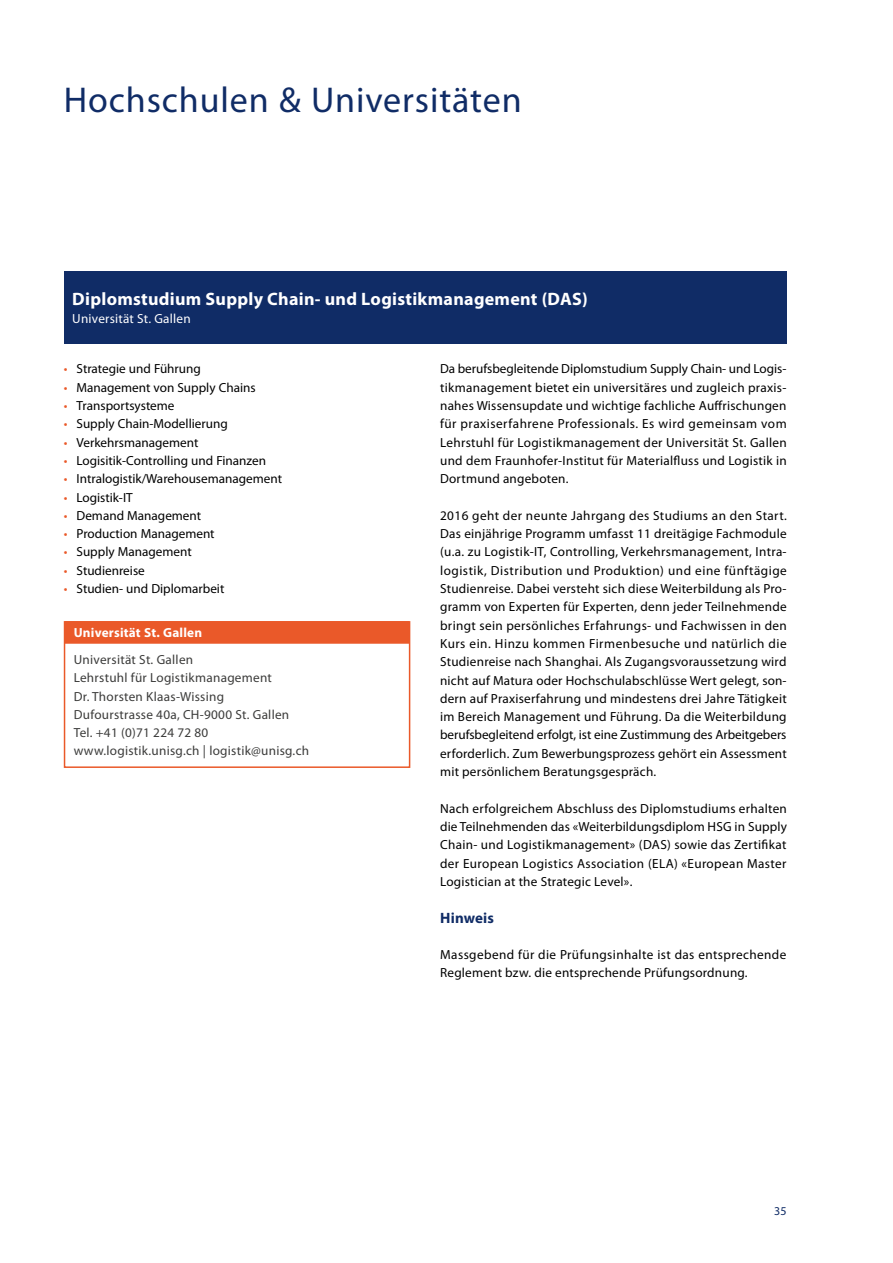
<style>
.page{position:relative;width:893px;height:1263px;background:#fff}
.page>*{position:absolute;margin:0;border:0;box-sizing:border-box;transform-origin:0 0}
.t1{font:36px "Myriad Pro";letter-spacing:.025em;color:#102c66}
.t2{font:700 18px "Myriad Pro";letter-spacing:.015em;color:#fff}
.t3{font:700 15px "Myriad Pro";letter-spacing:.015em;color:#102c66}
.t4{font:13.2px/18.3px "Myriad Pro";color:#000;text-align:justify}
.t5{font:13.2px/18.3px "Myriad Pro";letter-spacing:.02em;color:#3c3c3b}
.t6{font:13.2px/18.3px "Myriad Pro";letter-spacing:.03em;color:#000}
.t7{font:700 13.2px "Myriad Pro";letter-spacing:.015em;color:#fff}
.t8{font:13.2px "Myriad Pro";letter-spacing:.015em;color:#fff}
.t9{font:12px "Myriad Pro";color:#102c66}
.s1{color:#ea5929}
</style>
<div class="page">
<div style="left:65px;top:621px;width:344px;height:23px;background:#ea5929"></div>
<div style="left:64px;top:621px;width:346px;height:147px;border:2px solid #ea5929"></div>
<div style="left:64px;top:271px;width:723px;height:72px;background:#102c66"></div>
<h1 class="t1" style="left:64px;top:78px;width:459px">Hochschulen &amp; Universitäten</h1>
<h2 class="t2" style="left:72px;top:287px;width:517px">Diplomstudium Supply Chain- und Logistikmanagement (DAS)</h2>
<p class="t8" style="left:72px;top:310px;width:120px">Universität St. Gallen</p>
<p class="t4" style="left:64px;top:360px;width:139px"><span class="s1">•</span> Strategie und Führung</p>
<p class="t4" style="left:64px;top:378px;width:193px"><span class="s1">•</span> Management von Supply Chains</p>
<p class="t4" style="left:64px;top:396px;width:112px"><span class="s1">•</span> Transportsysteme</p>
<p class="t4" style="left:64px;top:415px;width:165px"><span class="s1">•</span> Supply Chain-Modellierung</p>
<p class="t4" style="left:64px;top:433px;width:136px"><span class="s1">•</span> Verkehrsmanagement</p>
<p class="t4" style="left:64px;top:451px;width:204px"><span class="s1">•</span> Logisitik-Controlling und Finanzen</p>
<p class="t4" style="left:64px;top:469px;width:220px"><span class="s1">•</span> Intralogistik/Warehousemanagement</p>
<p class="t4" style="left:64px;top:488px;width:70px"><span class="s1">•</span> Logistik-IT</p>
<p class="t4" style="left:64px;top:506px;width:139px"><span class="s1">•</span> Demand Management</p>
<p class="t4" style="left:64px;top:524px;width:152px"><span class="s1">•</span> Production Management</p>
<p class="t4" style="left:64px;top:543px;width:129px"><span class="s1">•</span> Supply Management</p>
<p class="t4" style="left:64px;top:561px;width:83px"><span class="s1">•</span> Studienreise</p>
<p class="t4" style="left:64px;top:579px;width:162px"><span class="s1">•</span> Studien- und Diplomarbeit</p>
<p class="t7" style="left:74px;top:624px;width:130px">Universität St. Gallen</p>
<p class="t5" style="left:74px;top:650px;width:237px">Universität St. Gallen<br>Lehrstuhl für Logistikmanagement<br>Dr. Thorsten Klaas-Wissing<br>Dufourstrasse 40a, CH-9000 St. Gallen<br>Tel. +41 (0)71 224 72 80 www.logistik.unisg.ch | logistik@unisg.ch</p>
<p class="t4" style="left:440px;top:360px;width:348px">Da berufsbegleitende Diplomstudium Supply Chain- und Logis&shy;tikmanagement bietet ein universitäres und zugleich praxis&shy;nahes Wissensupdate und wichtige fachliche Auffrischungen für praxiserfahrene Professionals. Es wird gemeinsam vom Lehrstuhl für Logistikmanagement der Universität St. Gallen und dem Fraunhofer-Institut für Materialfluss und Logistik in Dortmund angeboten.</p>
<p class="t4" style="left:440px;top:506px;width:348px">2016 geht der neunte Jahrgang des Studiums an den Start.<br>Das einjährige Programm umfasst 11 dreitägige Fachmodule (u.a. zu Logistik-IT, Controlling, Verkehrsmanagement, Intra&shy;logistik, Distribution und Produktion) und eine fünftägige Studienreise. Dabei versteht sich diese Weiterbildung als Pro&shy;gramm von Experten für Experten, denn jeder Teilnehmende bringt sein persönliches Erfahrungs- und Fachwissen in den Kurs ein. Hinzu kommen Firmenbesuche und natürlich die Studienreise nach Shanghai. Als Zugangsvoraussetzung wird nicht auf Matura oder Hochschulabschlüsse Wert gelegt, son&shy;dern auf Praxiserfahrung und mindestens drei Jahre Tätigkeit im Bereich Management und Führung. Da die Weiterbildung berufsbegleitend erfolgt, ist eine Zustimmung des Arbeitgebers erforderlich. Zum Bewerbungsprozess gehört ein Assessment mit persönlichem Beratungsgespräch.</p>
<p class="t4" style="left:440px;top:799px;width:348px">Nach erfolgreichem Abschluss des Diplomstudiums erhalten die Teilnehmenden das «Weiterbildungsdiplom HSG in Supply Chain- und Logistikmanagement» (DAS) sowie das Zertifikat der European Logistics Association (ELA) «European Master Logistician at the Strategic Level».</p>
<p class="t3" style="left:440px;top:908px;width:56px">Hinweis</p>
<p class="t6" style="left:440px;top:945px;width:348px">Massgebend für die Prüfungsinhalte ist das entsprechende<br>Reglement bzw. die entsprechende Prüfungsordnung.</p>
<p class="t9" style="left:774px;top:1204px;width:14px">35</p>
</div>
